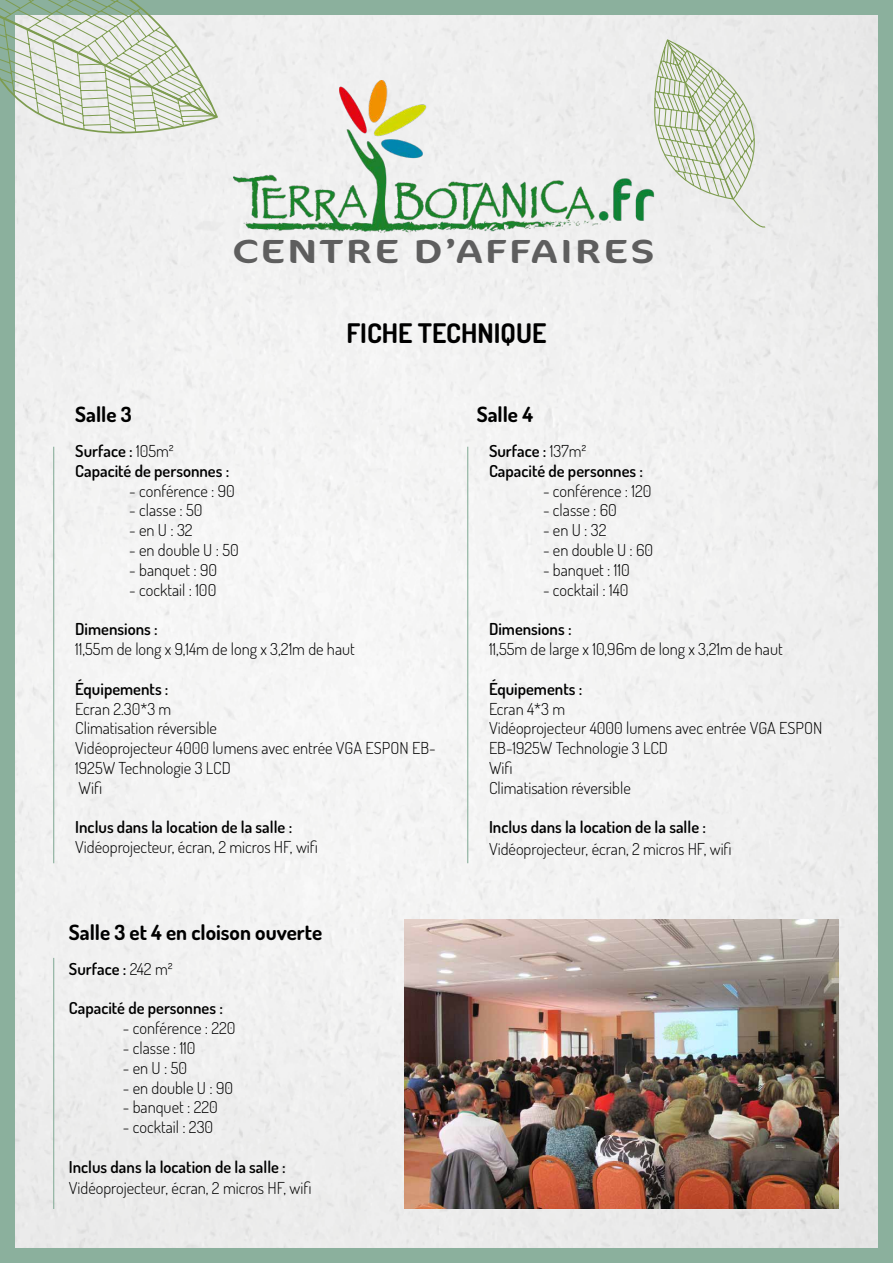
<style>
.page{position:relative;width:893px;height:1263px;background:#fff}
.page>*{position:absolute;margin:0;border:0;box-sizing:border-box;transform-origin:0 0}
.t1{font:33.6px "Cocon OT";letter-spacing:.07em;color:#5e5e5e;scale:1.26 1}
.t2{font:700 27px "Dosis";color:#000}
.t3{font:700 21px "Dosis";color:#000}
.t4{font:300 16.5px/19.8px "Dosis";color:#000}
.t5{font:600 16.5px/19.8px "Dosis";color:#000}
.s1{font-weight:300}
</style>
<div class="page">
<div style="left:16px;top:16px;width:861px;height:1231px;background:#f1f1f1"></div>
<div style="left:0;top:0;width:893px;height:1263px;border:15px solid #8bb09d"></div>
<svg style="left:612px;top:38px;width:193px;height:193px;background:#e0e3db"></svg>
<img style="left:234px;top:80px;width:421px;height:160px">
<svg style="left:0;top:0;width:219px;height:194px"></svg>
<hr style="left:467px;top:447px;width:1px;height:416px;background:#8bb09d">
<hr style="left:53px;top:447px;width:1px;height:416px;background:#8bb09d">
<hr style="left:53px;top:958px;width:1px;height:251px;background:#8bb09d">
<img style="left:404px;top:919px;width:435px;height:290px">
<h1 class="t1" style="left:233px;top:232px;width:337px">CENTRE D’AFFAIRES</h1>
<p class="t3" style="left:75px;top:401px;width:58px">Salle 3</p>
<h2 class="t2" style="left:347px;top:316px;width:201px">FICHE TECHNIQUE</h2>
<p class="t3" style="left:477px;top:401px;width:58px">Salle 4</p>
<p class="t5" style="left:75px;top:441px;width:156px">Surface : <span class="s1">105m²<br></span>Capacité de personnes :</p>
<p class="t4" style="left:129px;top:480px;width:107px">- conférence : 90</p>
<p class="t4" style="left:129px;top:500px;width:75px">- classe : 50</p>
<p class="t4" style="left:129px;top:520px;width:65px">- en U : 32</p>
<p class="t4" style="left:129px;top:540px;width:111px">- en double U : 50</p>
<p class="t4" style="left:129px;top:559px;width:89px">- banquet : 90</p>
<p class="t4" style="left:129px;top:579px;width:89px">- cocktail : 100</p>
<p class="t5" style="left:75px;top:619px;width:84px">Dimensions :</p>
<p class="t4" style="left:75px;top:639px;width:281px">11,55m de long x 9,14m de long x 3,21m de haut</p>
<p class="t5" style="left:75px;top:678px;width:95px">Équipements :</p>
<p class="t4" style="left:75px;top:698px;width:362px">Ecran 2.30*3 m<br>Climatisation réversible<br>Vidéoprojecteur 4000 lumens avec entrée VGA ESPON EB-<br>1925W Technologie 3 LCD<br>Wifi</p>
<p class="t5" style="left:75px;top:817px;width:219px">Inclus dans la location de la salle :</p>
<p class="t4" style="left:75px;top:837px;width:244px">Vidéoprojecteur, écran, 2 micros HF, wifi</p>
<p class="t3" style="left:69px;top:919px;width:255px">Salle 3 et 4 en cloison ouverte</p>
<p class="t5" style="left:69px;top:958px;width:105px">Surface : <span class="s1">242 m²</span></p>
<p class="t5" style="left:69px;top:998px;width:156px">Capacité de personnes :</p>
<p class="t4" style="left:123px;top:1018px;width:114px">- conférence : 220</p>
<p class="t4" style="left:123px;top:1038px;width:74px">- classe : 110</p>
<p class="t4" style="left:123px;top:1057px;width:66px">- en U : 50</p>
<p class="t4" style="left:123px;top:1077px;width:112px">- en double U : 90</p>
<p class="t4" style="left:123px;top:1097px;width:96px">- banquet : 220</p>
<p class="t4" style="left:123px;top:1117px;width:92px">- cocktail : 230</p>
<p class="t5" style="left:69px;top:1156px;width:219px">Inclus dans la location de la salle :</p>
<p class="t4" style="left:69px;top:1178px;width:244px">Vidéoprojecteur, écran, 2 micros HF, wifi</p>
<p class="t5" style="left:489px;top:441px;width:156px">Surface : <span class="s1">137m²<br></span>Capacité de personnes :</p>
<p class="t4" style="left:543px;top:480px;width:110px">- conférence : 120</p>
<p class="t4" style="left:543px;top:500px;width:75px">- classe : 60</p>
<p class="t4" style="left:543px;top:520px;width:65px">- en U : 32</p>
<p class="t4" style="left:543px;top:540px;width:112px">- en double U : 60</p>
<p class="t4" style="left:543px;top:559px;width:88px">- banquet : 110</p>
<p class="t4" style="left:543px;top:579px;width:87px">- cocktail : 140</p>
<p class="t5" style="left:489px;top:619px;width:84px">Dimensions :</p>
<p class="t4" style="left:489px;top:639px;width:295px">11,55m de large x 10,96m de long x 3,21m de haut</p>
<p class="t5" style="left:489px;top:678px;width:95px">Équipements :</p>
<p class="t4" style="left:489px;top:698px;width:335px">Ecran 4*3 m<br>Vidéoprojecteur 4000 lumens avec entrée VGA ESPON<br>EB-1925W Technologie 3 LCD<br>Wifi<br>Climatisation réversible</p>
<p class="t5" style="left:489px;top:817px;width:219px">Inclus dans la location de la salle :</p>
<p class="t4" style="left:489px;top:838px;width:244px">Vidéoprojecteur, écran, 2 micros HF, wifi</p>
</div>
